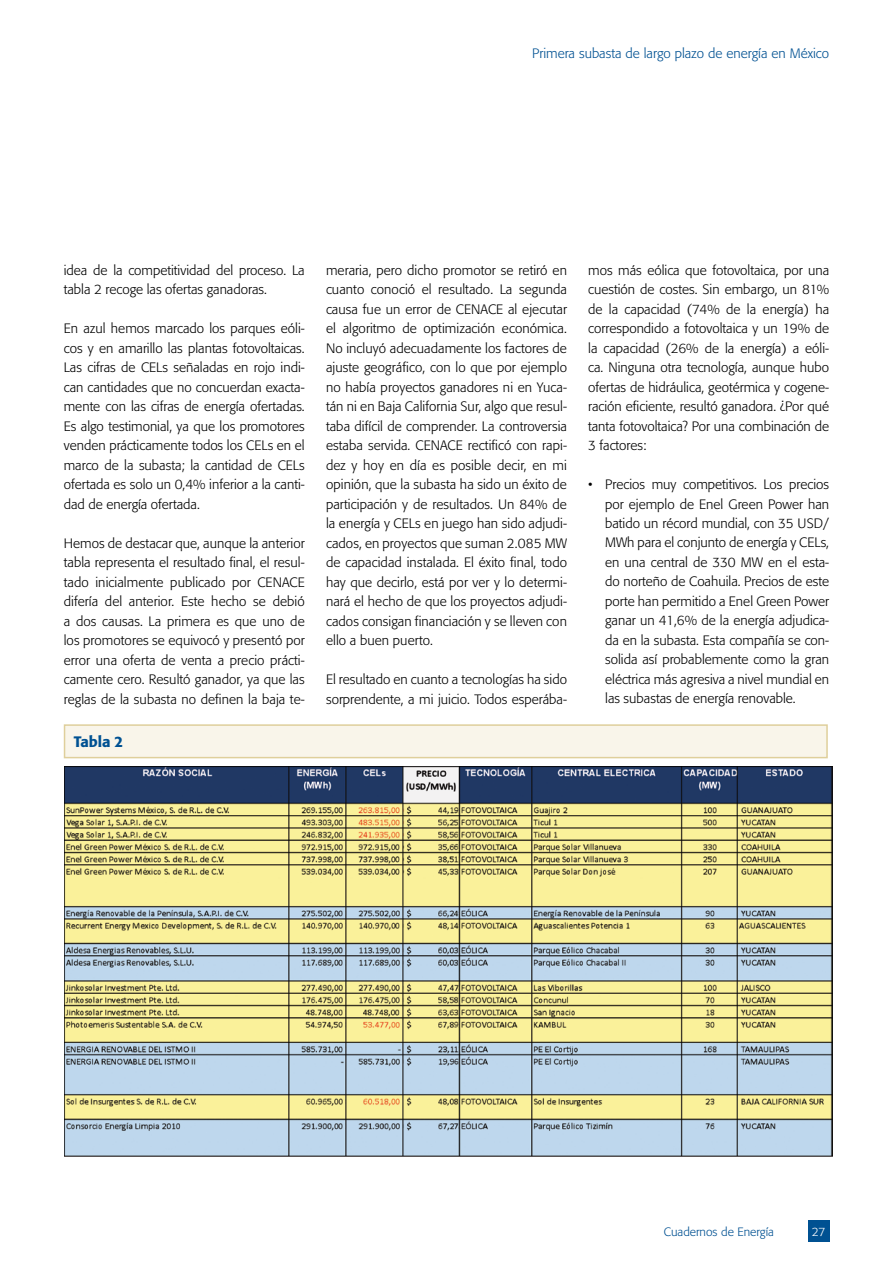
<style>
.page{position:relative;width:893px;height:1263px;background:#fff}
.page>*{position:absolute;margin:0;border:0;box-sizing:border-box;transform-origin:0 0}
.t1{font:500 15px "Formata";color:#005192}
.t2{font:300 13.5px/19.5px "Formata";color:#000;text-align:justify}
.t3{font:300 13.5px "Formata";color:#005192}
.t4{font:300 12px "Formata";color:#005192}
.t5{font:300 12px "Formata";color:#fff}
</style>
<div class="page">
<div style="left:808px;top:1220px;width:21px;height:22px;background:#005192"></div>
<div style="left:65px;top:725px;width:762px;height:33px;background:#f9f5ea"></div>
<div style="left:64px;top:724px;width:764px;height:34px;border:2px solid #dfcf9b"></div>
<img style="left:64px;top:766px;width:768px;height:391px">
<p class="t3" style="left:532px;top:46px;width:299px">Primera subasta de largo plazo de energía en México</p>
<p class="t2" style="left:64px;top:260px;width:242px">idea de la competitividad del proceso. La tabla 2 recoge las ofertas ganadoras.</p>
<p class="t2" style="left:64px;top:319px;width:242px">En azul hemos marcado los parques eóli&shy;cos y en amarillo las plantas fotovoltaicas.<br>Las cifras de CELs señaladas en rojo indi&shy;can cantidades que no concuerdan exacta&shy;mente con las cifras de energía ofertadas.<br>Es algo testimonial, ya que los promotores venden prácticamente todos los CELs en el marco de la subasta; la cantidad de CELs ofertada es solo un 0,4% inferior a la canti&shy;dad de energía ofertada.</p>
<p class="t2" style="left:64px;top:533px;width:242px">Hemos de destacar que, aunque la anterior tabla representa el resultado final, el resul&shy;tado inicialmente publicado por CENACE difería del anterior. Este hecho se debió a dos causas. La primera es que uno de los promotores se equivocó y presentó por error una oferta de venta a precio prácti&shy;camente cero. Resultó ganador, ya que las reglas de la subasta no definen la baja te-</p>
<p class="t1" style="left:74px;top:733px;width:51px">Tabla 2</p>
<p class="t2" style="left:326px;top:260px;width:243px">meraria, pero dicho promotor se retiró en cuanto conoció el resultado. La segunda causa fue un error de CENACE al ejecutar el algoritmo de optimización económica.<br>No incluyó adecuadamente los factores de ajuste geográfico, con lo que por ejemplo no había proyectos ganadores ni en Yuca&shy;tán ni en Baja California Sur, algo que resul&shy;taba difícil de comprender. La controversia estaba servida. CENACE rectificó con rapi&shy;dez y hoy en día es posible decir, en mi opinión, que la subasta ha sido un éxito de participación y de resultados. Un 84% de la energía y CELs en juego han sido adjudi&shy;cados, en proyectos que suman 2.085 MW de capacidad instalada. El éxito final, todo hay que decirlo, está por ver y lo determi&shy;nará el hecho de que los proyectos adjudi&shy;cados consigan financiación y se lleven con ello a buen puerto.</p>
<p class="t2" style="left:326px;top:670px;width:242px">El resultado en cuanto a tecnologías ha sido sorprendente, a mi juicio. Todos esperába-</p>
<p class="t2" style="left:588px;top:260px;width:243px">mos más eólica que fotovoltaica, por una cuestión de costes. Sin embargo, un 81% de la capacidad (74% de la energía) ha correspondido a fotovoltaica y un 19% de la capacidad (26% de la energía) a eóli&shy;ca. Ninguna otra tecnología, aunque hubo ofertas de hidráulica, geotérmica y cogene&shy;ración eficiente, resultó ganadora. ¿Por qué tanta fotovoltaica? Por una combinación de 3 factores:</p>
<p class="t2" style="left:605px;top:475px;width:225px;text-indent:-17px">• Precios muy competitivos. Los precios por ejemplo de Enel Green Power han batido un récord mundial, con 35 USD/ MWh para el conjunto de energía y CELs, en una central de 330 MW en el esta&shy;do norteño de Coahuila. Precios de este porte han permitido a Enel Green Power ganar un 41,6% de la energía adjudica&shy;da en la subasta. Esta compañía se con&shy;solida así probablemente como la gran eléctrica más agresiva a nivel mundial en las subastas de energía renovable.</p>
<p class="t4" style="left:664px;top:1224px;width:112px">Cuadernos de Energía</p>
<p class="t5" style="left:812px;top:1224px;width:15px">27</p>
</div>
